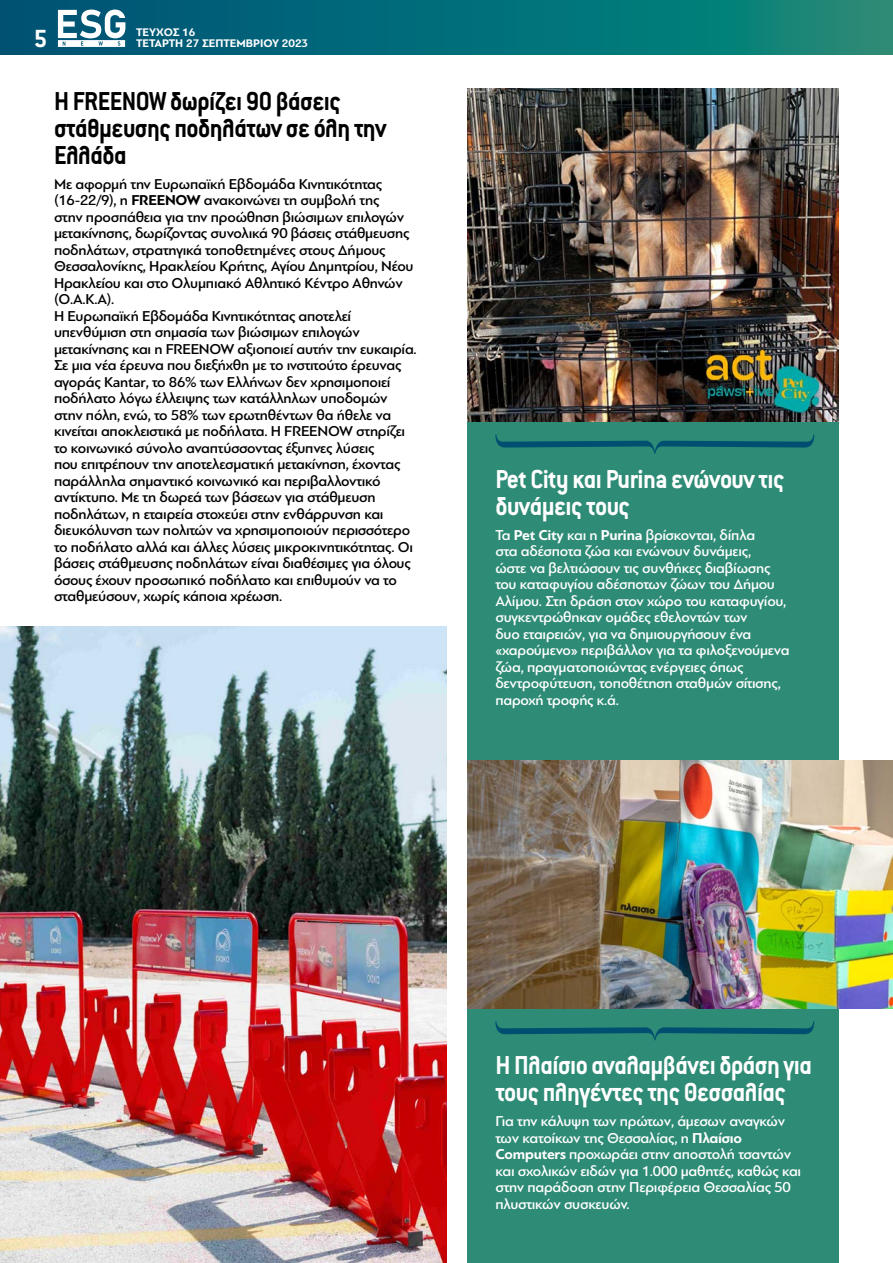
<style>
.page{position:relative;width:893px;height:1263px;background:#fff}
.page>*{position:absolute;margin:0;border:0;box-sizing:border-box;transform-origin:0 0}
.t1{font:700 28.5px/27px "Conduit ITC Hel";letter-spacing:-.02em;color:#fff;scale:.93 1}
.t2{font:700 28.5px/27px "Conduit ITC Hel";letter-spacing:-.02em;color:#000;scale:.93 1}
.t3{font:700 27.3px "Conduit ITC Hel";color:#fff}
.t4{font:500 15px/16.5px "PF Bague Sans Pro";letter-spacing:-.015em;color:#000}
.t5{font:500 15px/16.5px "PF Bague Sans Pro";letter-spacing:-.015em;color:#fff}
.t6{font:700 11.55px/10.5px "PF Bague Sans Pro";color:#fff}
.s1{font-weight:700}
</style>
<div class="page">
<svg style="left:0;top:0;width:893px;height:54px;background:#056f78"></svg>
<svg style="left:58px;top:10px;width:67px;height:37px"></svg>
<div style="left:468px;top:88px;width:371px;height:1175px;background:#2e8b75"></div>
<img style="left:0;top:626px;width:446px;height:637px">
<img style="left:468px;top:89px;width:371px;height:333px">
<img style="left:468px;top:761px;width:425px;height:247px">
<svg style="left:495px;top:434px;width:319px;height:20px"></svg>
<svg style="left:495px;top:1021px;width:319px;height:19px"></svg>
<h2 class="t3" style="left:33px;top:25px;width:15px">5</h2>
<p class="t6" style="left:136px;top:27px;width:174px">ΤΕΥΧΟΣ 16<br>TΕΤΑΡΤΗ 27 ΣΕΠΤΕΜΒΡΙΟΥ 2023</p>
<h1 class="t2" style="left:54px;top:88px;width:359px">Η FREENOW δωρίζει 90 βάσεις στάθμευσης ποδηλάτων σε όλη την<br>Ελλάδα</h1>
<p class="t4" style="left:54px;top:176px;width:364px">Με αφορμή την Ευρωπαϊκή Εβδομάδα Κινητικότητας (16-22/9), η <span class="s1">FREENOW</span> ανακοινώνει τη συμβολή της<br>στην προσπάθεια για την προώθηση βιώσιμων επιλογών μετακίνησης, δωρίζοντας συνολικά 90 βάσεις στάθμευσης ποδηλάτων, στρατηγικά τοποθετημένες στους Δήμους Θεσσαλονίκης, Ηρακλείου Κρήτης, Αγίου Δημητρίου, Νέου Ηρακλείου και στο Ολυμπιακό Αθλητικό Κέντρο Αθηνών (O.A.K.A).<br>Η Ευρωπαϊκή Εβδομάδα Κινητικότητας αποτελεί υπενθύμιση στη σημασία των βιώσιμων επιλογών μετακίνησης και η FREENOW αξιοποιεί αυτήν την ευκαιρία.<br>Σε μια νέα έρευνα που διεξήχθη με το ινστιτούτο έρευνας αγοράς Kantar, το 86% των Ελλήνων δεν χρησιμοποιεί ποδήλατο λόγω έλλειψης των κατάλληλων υποδομών στην πόλη, ενώ, το 58% των ερωτηθέντων θα ήθελε να κινείται αποκλειστικά με ποδήλατα. Η FREENOW στηρίζει το κοινωνικό σύνολο αναπτύσσοντας έξυπνες λύσεις<br>που επιτρέπουν την αποτελεσματική μετακίνηση, έχοντας παράλληλα σημαντικό κοινωνικό και περιβαλλοντικό αντίκτυπο. Με τη δωρεά των βάσεων για στάθμευση ποδηλάτων, η εταιρεία στοχεύει στην ενθάρρυνση και διευκόλυνση των πολιτών να χρησιμοποιούν περισσότερο το ποδήλατο αλλά και άλλες λύσεις μικροκινητικότητας. Οι βάσεις στάθμευσης ποδηλάτων είναι διαθέσιμες για όλους όσους έχουν προσωπικό ποδήλατο και επιθυμούν να το σταθμεύσουν, χωρίς κάποια χρέωση.</p>
<h1 class="t1" style="left:495px;top:466px;width:312px">Pet City και Purina ενώνουν τις δυνάμεις τους</h1>
<p class="t5" style="left:495px;top:527px;width:296px">Τα <span class="s1">Pet City</span> και η <span class="s1">Purina</span> βρίσκονται, δίπλα<br>στα αδέσποτα ζώα και ενώνουν δυνάμεις,<br>ώστε να βελτιώσουν τις συνθήκες διαβίωσης του καταφυγίου αδέσποτων ζώων του Δήμου Αλίμου. Στη δράση στον χώρο του καταφυγίου, συγκεντρώθηκαν ομάδες εθελοντών των<br>δυο εταιρειών, για να δημιουργήσουν ένα «χαρούμενο» περιβάλλον για τα φιλοξενούμενα ζώα, πραγματοποιώντας ενέργειες όπως δεντροφύτευση, τοποθέτηση σταθμών σίτισης, παροχή τροφής κ.ά.</p>
<h1 class="t1" style="left:495px;top:1053px;width:342px">Η Πλαίσιο αναλαμβάνει δράση για τους πληγέντες της Θεσσαλίας</h1>
<p class="t5" style="left:495px;top:1113px;width:307px">Για την κάλυψη των πρώτων, άμεσων αναγκών των κατοίκων της Θεσσαλίας, η <span class="s1">Πλαίσιο Computers</span> προχωράει στην αποστολή τσαντών και σχολικών ειδών για 1.000 μαθητές, καθώς και στην παράδοση στην Περιφέρεια Θεσσαλίας 50 πλυστικών συσκευών.</p>
</div>
